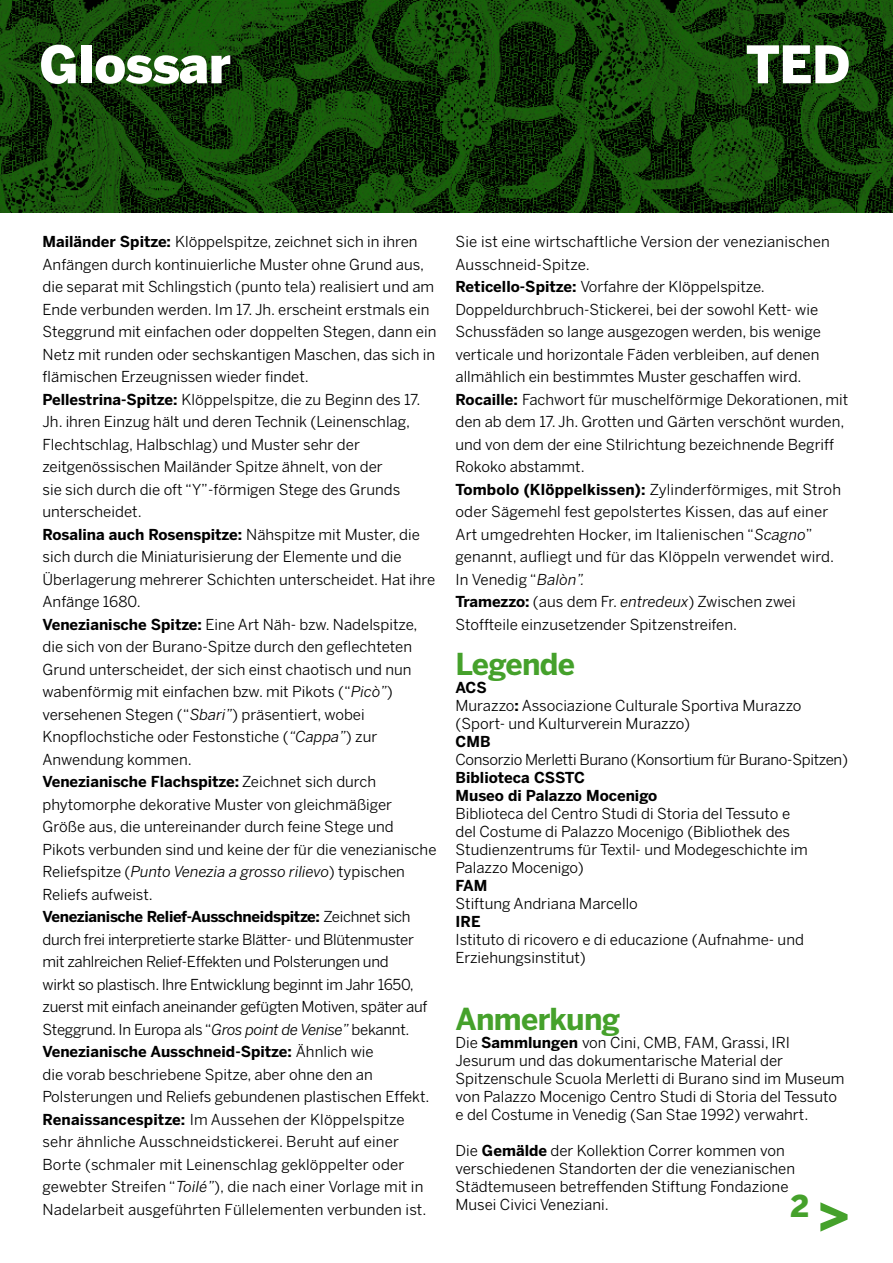
<style>
.page{position:relative;width:893px;height:1263px;background:#fff}
.page>*{position:absolute;margin:0;border:0;box-sizing:border-box;transform-origin:0 0}
.t1{font:900 51.3px "Benton Sans";letter-spacing:-.01em;color:#fff}
.t2{font:700 30px "Benton Sans";letter-spacing:-.025em;color:#45a12b}
.t3{font:900 29.85px "Benton Sans";color:#45a12b}
.t4{font:15px/22.5px "Benton Sans";color:#000}
.t5{font:15px "Benton Sans";letter-spacing:-.02em;color:#000}
.t6{font:700 15px/18px "Benton Sans";color:#000}
.s1{font-weight:700}
.s2{font-style:italic}
.s3{font-size:51.3px}
</style>
<div class="page">
<img style="left:0;top:0;width:893px;height:213px">
<h1 class="t1" style="left:39px;top:34px;width:193px">Glossar</h1>
<h1 class="t1" style="left:746px;top:34px;width:106px">TED</h1>
<p class="t4" style="left:43px;top:230px;width:395px"><span class="s1">Mailänder Spitze:</span> Klöppelspitze, zeichnet sich in ihren Anfängen durch kontinuierliche Muster ohne Grund aus, die separat mit Schlingstich (punto tela) realisiert und am Ende verbunden werden. Im 17. Jh. erscheint erstmals ein Steggrund mit einfachen oder doppelten Stegen, dann ein Netz mit runden oder sechskantigen Maschen, das sich in flämischen Erzeugnissen wieder findet.<br><span class="s1">Pellestrina-Spitze:</span> Klöppelspitze, die zu Beginn des 17.<br>Jh. ihren Einzug hält und deren Technik (Leinenschlag, Flechtschlag, Halbschlag) und Muster sehr der zeitgenössischen Mailänder Spitze ähnelt, von der<br>sie sich durch die oft “Y”-förmigen Stege des Grunds unterscheidet.<br><span class="s1">Rosalina auch Rosenspitze:</span> Nähspitze mit Muster, die sich durch die Miniaturisierung der Elemente und die Überlagerung mehrerer Schichten unterscheidet. Hat ihre Anfänge 1680.<br><span class="s1">Venezianische Spitze:</span> Eine Art Näh- bzw. Nadelspitze, die sich von der Burano-Spitze durch den geflechteten Grund unterscheidet, der sich einst chaotisch und nun wabenförmig mit einfachen bzw. mit Pikots (“<span class="s2">Picò”</span>) versehenen Stegen (“<span class="s2">Sbari”</span>) präsentiert, wobei Knopflochstiche oder Festonstiche (<span class="s2">“Cappa”</span>) zur Anwendung kommen.<br><span class="s1">Venezianische Flachspitze:</span> Zeichnet sich durch phytomorphe dekorative Muster von gleichmäßiger Größe aus, die untereinander durch feine Stege und Pikots verbunden sind und keine der für die venezianische Reliefspitze (<span class="s2">Punto Venezia a grosso rilievo</span>) typischen Reliefs aufweist.<br><span class="s1">Venezianische Relief-Ausschneidspitze:</span> Zeichnet sich durch frei interpretierte starke Blätter- und Blütenmuster mit zahlreichen Relief-Effekten und Polsterungen und<br>wirkt so plastisch. Ihre Entwicklung beginnt im Jahr 1650, zuerst mit einfach aneinander gefügten Motiven, später auf Steggrund. In Europa als “<span class="s2">Gros point de Venise”</span> bekannt.<br><span class="s1">Venezianische Ausschneid-Spitze:</span> Ähnlich wie<br>die vorab beschriebene Spitze, aber ohne den an Polsterungen und Reliefs gebundenen plastischen Effekt.<br><span class="s1">Renaissancespitze:</span> Im Aussehen der Klöppelspitze sehr ähnliche Ausschneidstickerei. Beruht auf einer Borte (schmaler mit Leinenschlag geklöppelter oder gewebter Streifen “<span class="s2">Toilé”</span>), die nach einer Vorlage mit in Nadelarbeit ausgeführten Füllelementen verbunden ist.</p>
<p class="t4" style="left:455px;top:230px;width:394px">Sie ist eine wirtschaftliche Version der venezianischen Ausschneid-Spitze.<br><span class="s1">Reticello-Spitze:</span> Vorfahre der Klöppelspitze.<br>Doppeldurchbruch-Stickerei, bei der sowohl Kett- wie Schussfäden so lange ausgezogen werden, bis wenige verticale und horizontale Fäden verbleiben, auf denen allmählich ein bestimmtes Muster geschaffen wird.<br><span class="s1">Rocaille:</span> Fachwort für muschelförmige Dekorationen, mit den ab dem 17. Jh. Grotten und Gärten verschönt wurden, und von dem der eine Stilrichtung bezeichnende Begriff Rokoko abstammt.<br><span class="s1">Tombolo (Klöppelkissen):</span> Zylinderförmiges, mit Stroh oder Sägemehl fest gepolstertes Kissen, das auf einer Art umgedrehten Hocker, im Italienischen “<span class="s2">Scagno</span>” genannt, aufliegt und für das Klöppeln verwendet wird.<br>In Venedig “<span class="s2">Balòn”.<br></span><span class="s1">Tramezzo:</span> (aus dem Fr. <span class="s2">entredeux</span>) Zwischen zwei Stoffteile einzusetzender Spitzenstreifen.</p>
<h2 class="t2" style="left:455px;top:646px;width:121px">Legende</h2>
<p class="t4" style="left:455px;top:678px;width:348px;line-height:18px"><span class="s1">ACS<br></span>Murazzo<span class="s1">:</span> Associazione Culturale Sportiva Murazzo (Sport- und Kulturverein Murazzo)</p>
<p class="t6" style="left:455px;top:732px;width:37px">CMB</p>
<p class="t5" style="left:455px;top:750px;width:394px">Consorzio Merletti Burano (Konsortium für Burano-Spitzen)</p>
<p class="t6" style="left:455px;top:768px;width:203px">Biblioteca CSSTC<br>Museo di Palazzo Mocenigo</p>
<p class="t4" style="left:455px;top:804px;width:354px;line-height:18px">Biblioteca del Centro Studi di Storia del Tessuto e del Costume di Palazzo Mocenigo (Bibliothek des Studienzentrums für Textil- und Modegeschichte im Palazzo Mocenigo)</p>
<p class="t6" style="left:455px;top:876px;width:33px">FAM</p>
<p class="t4" style="left:455px;top:892px;width:184px">Stiftung Andriana Marcello</p>
<p class="t6" style="left:455px;top:912px;width:27px">IRE</p>
<p class="t4" style="left:455px;top:930px;width:350px;line-height:18px">Istituto di ricovero e di educazione (Aufnahme- und<br>Erziehungsinstitut)</p>
<h2 class="t2" style="left:455px;top:1001px;width:166px">Anmerkung</h2>
<p class="t4" style="left:455px;top:1034px;width:390px;line-height:18px">Die <span class="s1">Sammlungen</span> von Cini, CMB, FAM, Grassi, IRI Jesurum und das dokumentarische Material der Spitzenschule Scuola Merletti di Burano sind im Museum von Palazzo Mocenigo Centro Studi di Storia del Tessuto e del Costume in Venedig (San Stae 1992) verwahrt.</p>
<p class="t4" style="left:455px;top:1142px;width:341px;line-height:18px">Die <span class="s1">Gemälde</span> der Kollektion Correr kommen von verschiedenen Standorten der die venezianischen Städtemuseen betreffenden Stiftung Fondazione Musei Civici Veneziani.</p>
<h3 class="t3" style="left:790px;top:1188px;width:61px">2 <span class="s3">&gt;</span></h3>
</div>
